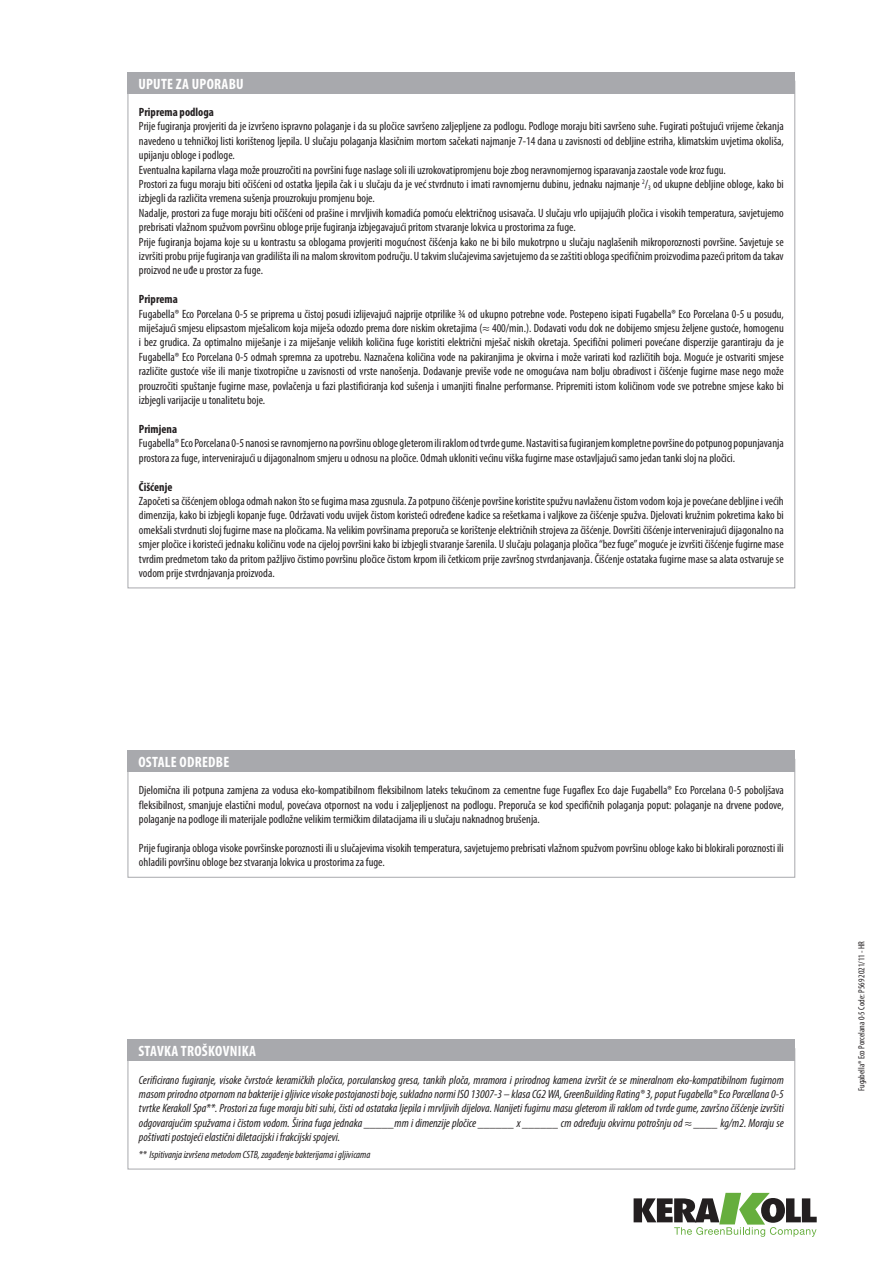
<style>
.page{position:relative;width:893px;height:1263px;background:#fff}
.page>*{position:absolute;margin:0;border:0;box-sizing:border-box;transform-origin:0 0}
.titolo_box{font:700 condensed 15px "Myriad Pro";letter-spacing:.02em;color:#fff}
.testo_box{font:condensed 12px/14.4px "Myriad Pro";color:#231f20;text-align:justify}
.testo_box_corsivo{font:italic condensed 12px/14.4px "Myriad Pro";color:#231f20;text-align:justify}
.testo_box_bold{font:700 condensed 12px "Myriad Pro";color:#231f20}
.tabelle_-_note{font:italic condensed 10.5px "Myriad Pro";color:#231f20}
.notag_eco_codice_sc{font:condensed 9px "Myriad Pro";color:#231f20}
</style>
<div class="page">
<svg style="left:634px;top:1193px;width:183px;height:44px"></svg>
<div style="left:128px;top:72px;width:667px;height:22px;background:#a8a9ad"></div>
<div style="left:128px;top:759px;width:667px;height:119px;border:1px solid #a8a9ad"></div>
<div style="left:128px;top:750px;width:667px;height:22px;background:#a8a9ad"></div>
<div style="left:128px;top:1048px;width:667px;height:121px;border:1px solid #a8a9ad"></div>
<div style="left:128px;top:1040px;width:667px;height:21px;background:#a8a9ad"></div>
<p class="titolo_box" style="left:138px;top:75px;width:107px">UPUTE ZA UPORABU</p>
<p class="testo_box_bold" style="left:139px;top:105px;width:76px">Priprema podloga</p>
<p class="testo_box" style="left:139px;top:120px;width:646px">Prije fugiranja provjeriti da je izvršeno ispravno polaganje i da su pločice savršeno zaljepljene za podlogu. Podloge moraju biti savršeno suhe. Fugirati poštujući vrijeme čekanja navedeno u tehničkoj listi korištenog ljepila. U slučaju polaganja klasičnim mortom sačekati najmanje 7-14 dana u zavisnosti od debljine estriha, klimatskim uvjetima okoliša, upijanju obloge i podloge.</p>
<p class="testo_box" style="left:139px;top:163px;width:588px">Eventualna kapilarna vlaga može prouzročiti na površini fuge naslage soli ili uzrokovatipromjenu boje zbog neravnomjernog isparavanja zaostale vode kroz fugu.</p>
<p class="testo_box" style="left:139px;top:177px;width:646px">Prostori za fugu moraju biti očišćeni od ostatka ljepila čak i u slučaju da je već stvrdnuto i imati ravnomjernu dubinu, jednaku najmanje <sup>2</sup>/<sub>3</sub> od ukupne debljine obloge, kako bi izbjegli da različita vremena sušenja prouzrokuju promjenu boje.</p>
<p class="testo_box" style="left:139px;top:206px;width:646px">Nadalje, prostori za fuge moraju biti očišćeni od prašine i mrvljivih komadića pomoću električnog usisavača. U slučaju vrlo upijajućih pločica i visokih temperatura, savjetujemo prebrisati vlažnom spužvom površinu obloge prije fugiranja izbjegavajući pritom stvaranje lokvica u prostorima za fuge.</p>
<p class="testo_box" style="left:139px;top:235px;width:646px">Prije fugiranja bojama koje su u kontrastu sa oblogama provjeriti mogućnost čišćenja kako ne bi bilo mukotrpno u slučaju naglašenih mikroporoznosti površine. Savjetuje se izvršiti probu prije fugiranja van gradilišta ili na malom skrovitom području. U takvim slučajevima savjetujemo da se zaštiti obloga specifičnim proizvodima pazeći pritom da takav proizvod ne uđe u prostor za fuge.</p>
<p class="testo_box_bold" style="left:139px;top:293px;width:40px">Priprema</p>
<p class="testo_box" style="left:139px;top:307px;width:646px">Fugabella® Eco Porcelana 0-5 se priprema u čistoj posudi izlijevajući najprije otprilike ¾ od ukupno potrebne vode. Postepeno isipati Fugabella® Eco Porcelana 0-5 u posudu, miješajući smjesu elipsastom mješalicom koja miješa odozdo prema dore niskim okretajima (≈ 400/min.). Dodavati vodu dok ne dobijemo smjesu željene gustoće, homogenu i bez grudica. Za optimalno miješanje i za miješanje velikih količina fuge koristiti električni mješač niskih okretaja. Specifični polimeri povećane disperzije garantiraju da je Fugabella® Eco Porcelana 0-5 odmah spremna za upotrebu. Naznačena količina vode na pakiranjima je okvirna i može varirati kod različitih boja. Moguće je ostvariti smjese različite gustoće više ili manje tixotropične u zavisnosti od vrste nanošenja. Dodavanje previše vode ne omogućava nam bolju obradivost i čišćenje fugirne mase nego može prouzročiti spuštanje fugirne mase, povlačenja u fazi plastificiranja kod sušenja i umanjiti finalne performanse. Pripremiti istom količinom vode sve potrebne smjese kako bi izbjegli varijacije u tonalitetu boje.</p>
<p class="testo_box_bold" style="left:139px;top:422px;width:40px">Primjena</p>
<p class="testo_box" style="left:139px;top:436px;width:646px">Fugabella® Eco Porcelana 0-5 nanosi se ravnomjerno na površinu obloge gleterom ili raklom od tvrde gume. Nastaviti sa fugiranjem kompletne površine do potpunog popunjavanja prostora za fuge, intervenirajući u dijagonalnom smjeru u odnosu na pločice. Odmah ukloniti većinu viška fugirne mase ostavljajući samo jedan tanki sloj na pločici.</p>
<p class="testo_box_bold" style="left:139px;top:480px;width:35px">Čišćenje</p>
<p class="testo_box" style="left:139px;top:494px;width:646px">Započeti sa čišćenjem obloga odmah nakon što se fugirna masa zgusnula. Za potpuno čišćenje površine koristite spužvu navlaženu čistom vodom koja je povećane debljine i većih dimenzija, kako bi izbjegli kopanje fuge. Održavati vodu uvijek čistom koristeći određene kadice sa rešetkama i valjkove za čišćenje spužva. Djelovati kružnim pokretima kako bi omekšali stvrdnuti sloj fugirne mase na pločicama. Na velikim površinama preporuča se korištenje električnih strojeva za čišćenje. Dovršiti čišćenje intervenirajući dijagonalno na smjer pločice i koristeći jednaku količinu vode na cijeloj površini kako bi izbjegli stvaranje šarenila. U slučaju polaganja pločica “bez fuge” moguće je izvršiti čišćenje fugirne mase tvrdim predmetom tako da pritom pažljivo čistimo površinu pločice čistom krpom ili četkicom prije završnog stvrdanjavanja. Čišćenje ostataka fugirne mase sa alata ostvaruje se vodom prije stvrdnjavanja proizvoda.</p>
<p class="titolo_box" style="left:138px;top:753px;width:93px">OSTALE ODREDBE</p>
<p class="testo_box" style="left:139px;top:783px;width:646px">Djelomična ili potpuna zamjena za vodusa eko-kompatibilnom fleksibilnom lateks tekućinom za cementne fuge Fugaflex Eco daje Fugabella® Eco Porcelana 0-5 poboljšava fleksibilnost, smanjuje elastični modul, povećava otpornost na vodu i zaljepljenost na podlogu. Preporuča se kod specifičnih polaganja poput: polaganje na drvene podove, polaganje na podloge ili materijale podložne velikim termičkim dilatacijama ili u slučaju naknadnog brušenja.</p>
<p class="testo_box" style="left:139px;top:841px;width:646px">Prije fugiranja obloga visoke površinske poroznosti ili u slučajevima visokih temperatura, savjetujemo prebrisati vlažnom spužvom površinu obloge kako bi blokirali poroznosti ili ohladili površinu obloge bez stvaranja lokvica u prostorima za fuge.</p>
<p class="titolo_box" style="left:138px;top:1043px;width:119px">STAVKA TROŠKOVNIKA</p>
<p class="testo_box_corsivo" style="left:139px;top:1073px;width:646px">Cerificirano fugiranje, visoke čvrstoće keramičkih pločica, porculanskog gresa, tankih ploča, mramora i prirodnog kamena izvršit će se mineralnom eko-kompatibilnom fugirnom masom prirodno otpornom na bakterije i gljivice visoke postojanosti boje, sukladno normi ISO 13007-3 – klasa CG2 WA, GreenBuilding Rating® 3, poput Fugabella® Eco Porcellana 0-5 tvrtke Kerakoll Spa**. Prostori za fuge moraju biti suhi, čisti od ostataka ljepila i mrvljivih dijelova. Nanijeti fugirnu masu gleterom ili raklom od tvrde gume, završno čišćenje izvršiti odgovarajućim spužvama i čistom vodom. Širina fuga jednaka _____mm i dimenzije pločice ______ x ______ cm određuju okvirnu potrošnju od ≈ ____ kg/m2. Moraju se poštivati postojeći elastični diletacijski i frakcijski spojevi.</p>
<p class="tabelle_-_note" style="left:139px;top:1149px;width:233px">** Ispitivanja izvršena metodom CSTB, zagađenje bakterijama i gljivicama</p>
<p class="notag_eco_codice_sc" style="left:856px;top:1091px;width:151px;rotate:-90deg">Fugabella® Eco Porcelana 0-5 Code: P569 2021/11 - HR</p>
</div>
